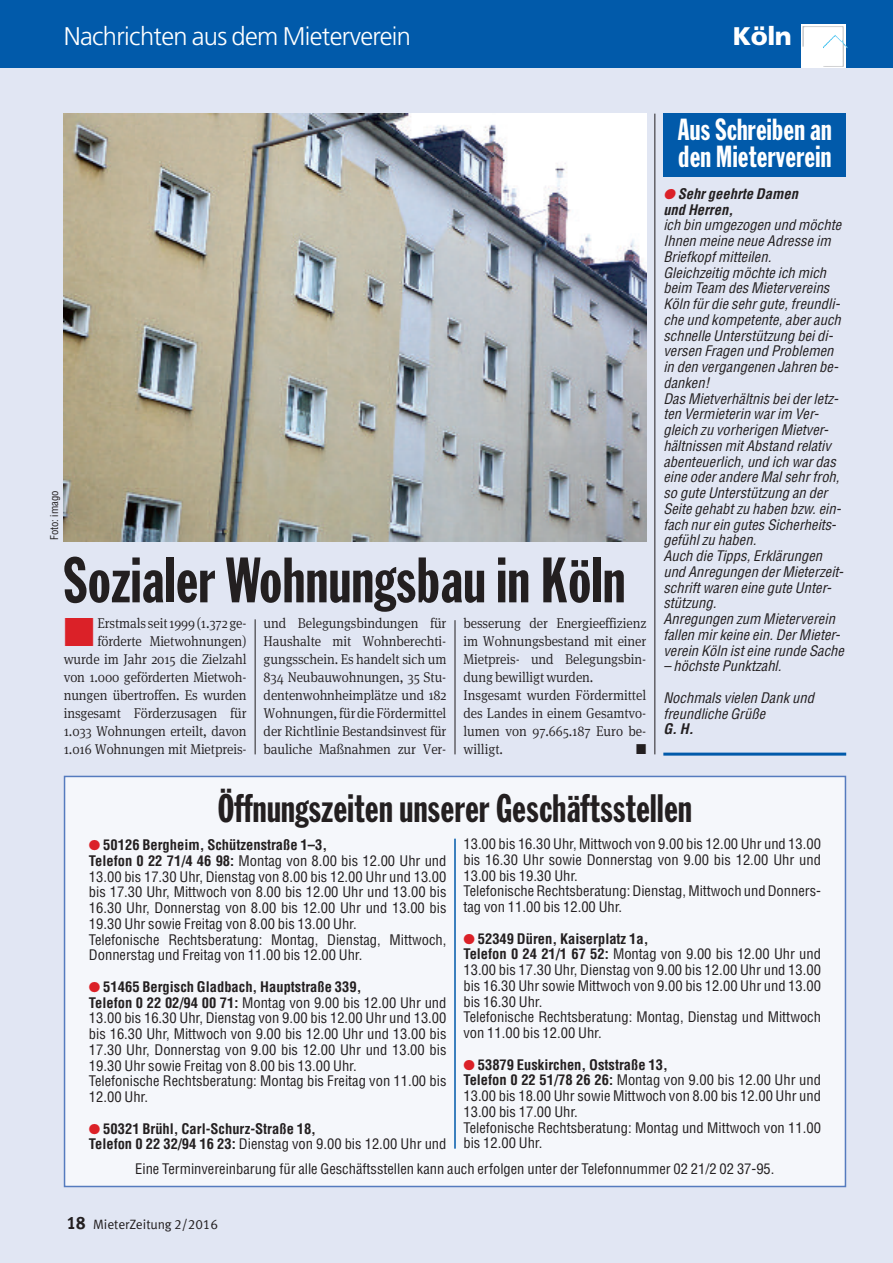
<style>
.page{position:relative;width:893px;height:1263px;background:#e1e6f3}
.page>*{position:absolute;margin:0;border:0;box-sizing:border-box;transform-origin:0 0}
.t1{font:63px "Franklin Gothic Extra Cond";letter-spacing:.01em;color:#231f20}
.t2{font:39px "Franklin Gothic Extra Cond";letter-spacing:.01em;color:#231f20}
.t3{font:30px/27px "Franklin Gothic Extra Cond";letter-spacing:.01em;color:#fff}
.t4{font:300 25.5px "Frutiger";letter-spacing:-.025em;color:#fff}
.t5{font:900 25.5px "Frutiger";color:#fff}
.t6{font:condensed 14.25px/15.8px "Helvetica";color:#231f20}
.t7{font:italic condensed 14.25px/15.8px "Helvetica";letter-spacing:.005em;color:#231f20}
.t8{font:300 14.25px/18px "Meta Serif OT";letter-spacing:-.01em;color:#231f20;text-align:right;scale:.94 1}
.t9{font:700 condensed 14.25px/15.8px "Helvetica";color:#231f20}
.t10{font:italic 700 condensed 14.25px/15.8px "Helvetica";color:#231f20}
.t11{font:14.25px "Zapf Dingbats";color:#231f20;scale:.94 1}
.t12{font:13.5px "VZ Meta LF";color:#231f20}
.t13{font:condensed 10.5px "Helvetica";color:#231f20}
.s1{color:#db2128}
.s2{font-weight:700}
.s3{font-weight:400}
.s4{font-weight:700;font-size:18px}
</style>
<div class="page">
<div style="left:0;top:0;width:893px;height:67px;background:#015aaa"></div>
<div style="left:801px;top:25px;width:44px;height:43px;background:#fff"></div>
<img style="left:802px;top:26px;width:45px;height:41px">
<hr style="left:255px;top:619px;width:1px;height:135px;background:#231f20">
<hr style="left:455px;top:620px;width:1px;height:134px;background:#231f20">
<hr style="left:655px;top:114px;width:1px;height:640px;background:#231f20">
<div style="left:65px;top:777px;width:780px;height:409px;background:#f5f7fb"></div>
<div style="left:64px;top:776px;width:782px;height:411px;border:2px solid #557bbe"></div>
<hr style="left:454px;top:839px;width:2px;height:310px;background:#015aaa">
<div style="left:663px;top:114px;width:183px;height:63px;background:#015aaa"></div>
<hr style="left:663px;top:753px;width:183px;height:3px;background:#015aaa">
<img style="left:64px;top:114px;width:582px;height:427px">
<h3 class="t4" style="left:64px;top:26px;width:349px">Nachrichten aus dem Mieterverein</h3>
<h3 class="t5" style="left:733px;top:26px;width:61px">Köln</h3>
<p class="t13" style="left:48px;top:540px;width:51px;rotate:-90deg">Foto: imago</p>
<h1 class="t1" style="left:64px;top:557px;width:563px">Sozialer Wohnungsbau in Köln</h1>
<p class="t8" style="left:64px;top:615px;width:196px"><span class="s1">■</span> Erstmals seit1999(1.372ge&shy;förderte Mietwohnungen) wurde im Jahr 2015 die Zielzahl von 1.000 geförderten Mietwoh&shy;nungen übertroffen. Es wurden insgesamt Förderzusagen für<br>1.033 Wohnungen erteilt, davon<br>1.016 Wohnungen mit Mietpreis-</p>
<p class="t8" style="left:264px;top:615px;width:196px;text-align:justify">und Belegungsbindungen für Haushalte mit Wohnberechti&shy;gungsschein. Es handelt sich um 834 Neubauwohnungen, 35 Stu&shy;dentenwohnheimplätze und 182<br>Wohnungen,fürdieFördermittel der Richtlinie Bestandsinvest für bauliche Maßnahmen zur Ver-</p>
<p class="t8" style="left:463px;top:615px;width:196px;text-align:left">besserung der Energieeffizienz im Wohnungsbestand mit einer<br>Mietpreis- und Belegungsbin&shy;dung bewilligt wurden.<br>Insgesamt wurden Fördermittel des Landes in einem Gesamtvo&shy;lumen von 97.665.187 Euro be&shy;willigt.</p>
<p class="t11" style="left:636px;top:741px;width:12px">■</p>
<h3 class="t3" style="left:678px;top:118px;width:155px">Aus Schreiben an den Mieterverein</h3>
<p class="t10" style="left:663px;top:186px;width:138px"><span class="s1">●</span> Sehr geehrte Damen und Herren,</p>
<p class="t7" style="left:663px;top:217px;width:182px">ich bin umgezogen und möchte<br>Ihnen meine neue Adresse im<br>Briefkopf mitteilen.<br>Gleichzeitig möchte ich mich beim Team des Mietervereins<br>Köln für die sehr gute, freundli&shy;che und kompetente, aber auch schnelle Unterstützung bei di&shy;versen Fragen und Problemen in den vergangenen Jahren be&shy;danken!<br>Das Mietverhältnis bei der letz&shy;ten Vermieterin war im Ver&shy;gleich zu vorherigen Mietver&shy;hältnissen mit Abstand relativ abenteuerlich, und ich war das eine oder andere Mal sehr froh, so gute Unterstützung an der<br>Seite gehabt zu haben bzw. ein&shy;fach nur ein gutes Sicherheits&shy;gefühl zu haben.<br>Auch die Tipps, Erklärungen und Anregungen der Mieterzeit&shy;schrift waren eine gute Unter&shy;stützung.<br>Anregungen zum Mieterverein fallen mir keine ein. Der Mieter&shy;verein Köln ist eine runde Sache</p>
<p class="t7" style="left:663px;top:658px;width:120px">– höchste Punktzahl.</p>
<p class="t7" style="left:663px;top:690px;width:152px">Nochmals vielen Dank und freundliche Grüße</p>
<p class="t10" style="left:663px;top:721px;width:34px">G. H.</p>
<h2 class="t2" style="left:218px;top:795px;width:476px">Öffnungszeiten unserer Geschäftsstellen</h2>
<p class="t6" style="left:89px;top:837px;width:359px"><span class="s1">●</span> <span class="s2">50126 Bergheim, Schützenstraße 1–3,<br>Telefon 0 22 71/4 46 98:</span> Montag von 8.00 bis 12.00 Uhr und 13.00 bis 17.30 Uhr, Dienstag von 8.00 bis 12.00 Uhr und 13.00 bis 17.30 Uhr, Mittwoch von 8.00 bis 12.00 Uhr und 13.00 bis 16.30 Uhr, Donnerstag von 8.00 bis 12.00 Uhr und 13.00 bis 19.30 Uhr sowie Freitag von 8.00 bis 13.00 Uhr.<br>Telefonische Rechtsberatung: Montag, Dienstag, Mittwoch, Donnerstag und Freitag von 11.00 bis 12.00 Uhr.</p>
<p class="t6" style="left:89px;top:979px;width:359px"><span class="s1">●</span> <span class="s2">51465 Bergisch Gladbach, Hauptstraße 339,<br>Telefon 0 22 02/94 00 71:</span> Montag von 9.00 bis 12.00 Uhr und 13.00 bis 16.30 Uhr, Dienstag von 9.00 bis 12.00 Uhr und 13.00 bis 16.30 Uhr, Mittwoch von 9.00 bis 12.00 Uhr und 13.00 bis 17.30 Uhr, Donnerstag von 9.00 bis 12.00 Uhr und 13.00 bis 19.30 Uhr sowie Freitag von 8.00 bis 13.00 Uhr.<br>Telefonische Rechtsberatung: Montag bis Freitag von 11.00 bis 12.00 Uhr.</p>
<p class="t9" style="left:89px;top:1121px;width:359px"><span class="s1">●</span> 50321 Brühl, Carl-Schurz-Straße 18,<br>Telefon 0 22 32/94 16 23: <span class="s3">Dienstag von 9.00 bis 12.00 Uhr und</span></p>
<p class="t6" style="left:463px;top:836px;width:359px">13.00 bis 16.30 Uhr, Mittwoch von 9.00 bis 12.00 Uhr und 13.00 bis 16.30 Uhr sowie Donnerstag von 9.00 bis 12.00 Uhr und 13.00 bis 19.30 Uhr.<br>TelefonischeRechtsberatung:Dienstag,Mittwoch undDonners&shy;tag von 11.00 bis 12.00 Uhr.</p>
<p class="t6" style="left:463px;top:931px;width:359px"><span class="s1">●</span> <span class="s2">52349 Düren, Kaiserplatz 1a,<br>Telefon 0 24 21/1 67 52:</span> Montag von 9.00 bis 12.00 Uhr und 13.00 bis 17.30 Uhr, Dienstag von 9.00 bis 12.00 Uhr und 13.00 bis 16.30 Uhr sowie Mittwoch von 9.00 bis 12.00 Uhr und 13.00 bis 16.30 Uhr.<br>Telefonische Rechtsberatung: Montag, Dienstag und Mittwoch von 11.00 bis 12.00 Uhr.</p>
<p class="t6" style="left:463px;top:1057px;width:359px"><span class="s1">●</span> <span class="s2">53879 Euskirchen, Oststraße 13,<br>Telefon 0 22 51/78 26 26:</span> Montag von 9.00 bis 12.00 Uhr und 13.00 bis 18.00 Uhr sowie Mittwoch von 8.00 bis 12.00 Uhr und 13.00 bis 17.00 Uhr.<br>Telefonische Rechtsberatung: Montag und Mittwoch von 11.00 bis 12.00 Uhr.</p>
<p class="t6" style="left:135px;top:1161px;width:641px">Eine Terminvereinbarung für alle Geschäftsstellen kann auch erfolgen unter der Telefonnummer 02 21/2 02 37-95.</p>
<p class="t12" style="left:67px;top:1216px;width:153px"><span class="s4">18</span> MieterZeitung 2/2016</p>
</div>
